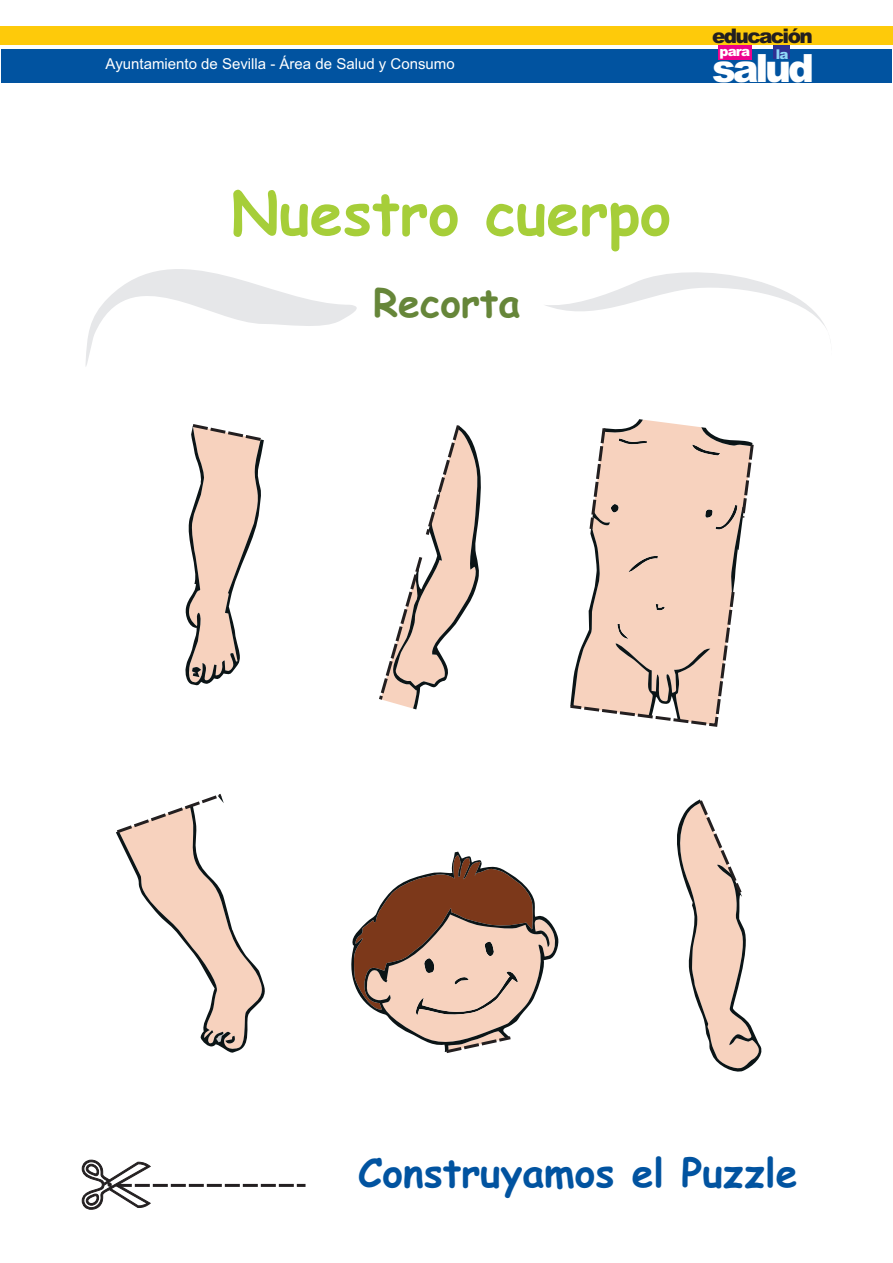
<style>
.page{position:relative;width:893px;height:1263px;background:#fff}
.page>*{position:absolute;margin:0;border:0;box-sizing:border-box;transform-origin:0 0}
.t1{font:700 59.25px "Comic Sans MS";color:#a6ce39}
.t2{font:700 39.3px "Comic Sans MS";color:#0153a0}
.t3{font:700 39.3px "Comic Sans MS";color:#668639}
.t4{font:900 39px "Arial";letter-spacing:-.085em;color:#fff}
.t5{font:900 20.1px "Arial";letter-spacing:-.085em;color:#231f20}
.t6{font:15px "Arial";color:#fff}
.t7{font:900 13.5px "Arial";color:#fff}
.t8{font:900 13.5px "Arial";color:#8dd7f7}
</style>
<div class="page">
<div style="left:1px;top:49px;width:891px;height:34px;background:#0153a0"></div>
<div style="left:773px;top:27px;width:17px;height:32px;background:#2e3092"></div>
<div style="left:718px;top:27px;width:34px;height:33px;background:#ed028c"></div>
<div style="left:0;top:26px;width:892px;height:19px;background:#feca0a"></div>
<svg style="left:545px;top:272px;width:281px;height:56px"></svg>
<svg style="left:85px;top:269px;width:272px;height:97px"></svg>
<svg style="left:82px;top:1160px;width:224px;height:49px"></svg>
<svg style="left:590px;top:419px;width:155px;height:170px;background:#efd0c0"></svg>
<svg style="left:185px;top:424px;width:79px;height:262px"></svg>
<svg style="left:379px;top:425px;width:102px;height:284px"></svg>
<svg style="left:589px;top:425px;width:58px;height:107px;background:#e5c8b9"></svg>
<svg style="left:692px;top:441px;width:62px;height:89px;background:#e1c4b4"></svg>
<svg style="left:570px;top:589px;width:165px;height:138px"></svg>
<svg style="left:677px;top:799px;width:85px;height:273px"></svg>
<svg style="left:351px;top:852px;width:208px;height:201px"></svg>
<svg style="left:116px;top:793px;width:149px;height:260px"></svg>
<p class="t6" style="left:106px;top:58px;width:351px">Ayuntamiento de Sevilla - Área de Salud y Consumo</p>
<h1 class="t1" style="left:231px;top:187px;width:442px">Nuestro cuerpo</h1>
<h2 class="t3" style="left:373px;top:286px;width:149px">Recorta</h2>
<h3 class="t5" style="left:712px;top:29px;width:102px">educación</h3>
<p class="t7" style="left:720px;top:46px;width:32px">para</p>
<p class="t8" style="left:776px;top:50px;width:14px">la</p>
<h3 class="t4" style="left:712px;top:55px;width:103px">salud</h3>
<h2 class="t2" style="left:358px;top:1156px;width:441px">Construyamos el Puzzle</h2>
</div>
